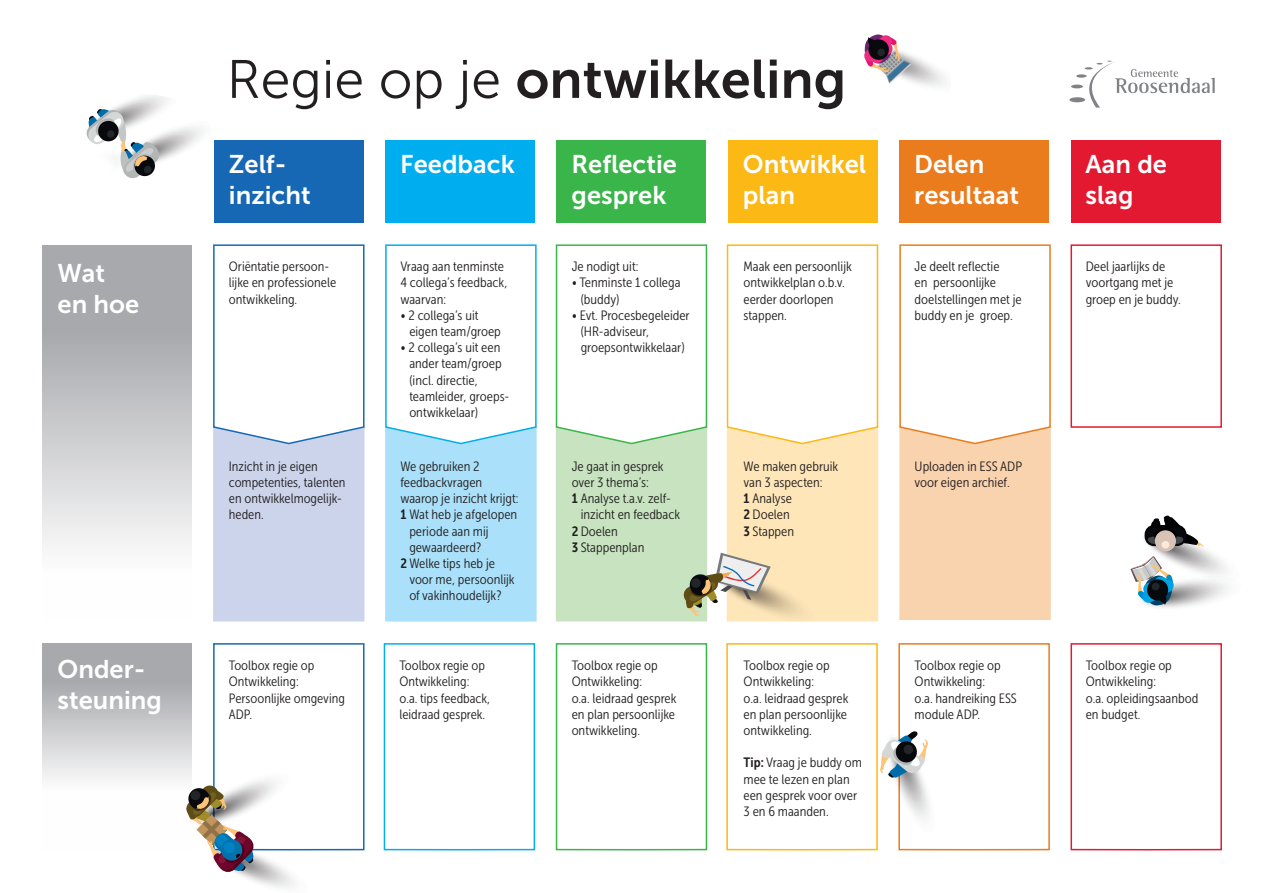
<style>
.page{position:relative;width:1263px;height:893px;background:#fff}
.page>*{position:absolute;margin:0;border:0;box-sizing:border-box;transform-origin:0 0}
.t1{font:54px "Museo Sans 700";color:#231f20}
.t2{font:25.5px/30.6px "Museo Sans 700";color:#fff}
.t3{font:13.5px/16.2px "Museo Sans Cond 300";color:#231f20;scale:1.05 1}
.t4{font:13.5px/16.2px "Museo Sans Cond 300";color:#231f20;scale:1.04 1}
.s1{font-family:"Museo Sans 300"}
.s2{font-family:"Museo Sans Cond 700"}
</style>
<div class="page">
<div style="left:213px;top:425px;width:151px;height:196px;background:#ccd4eb"></div>
<div style="left:385px;top:425px;width:152px;height:196px;background:#aae0f9;border:2px solid #aae0f9"></div>
<div style="left:556px;top:425px;width:151px;height:196px;background:#c7e3c0"></div>
<div style="left:727px;top:425px;width:151px;height:196px;background:#fee6b9"></div>
<div style="left:899px;top:425px;width:152px;height:195px;background:#f9d2ae;border:2px solid #f9d2ae"></div>
<div style="left:43px;top:245px;width:149px;height:376px;background:linear-gradient(to bottom,#97999d,#fff)"></div>
<div style="left:43px;top:643px;width:149px;height:207px;background:linear-gradient(to bottom,#9d9ea2,#fff)"></div>
<div style="left:214px;top:140px;width:150px;height:82px;background:#1768b4"></div>
<svg style="left:213px;top:244px;width:152px;height:201px"></svg>
<svg style="left:385px;top:244px;width:152px;height:201px"></svg>
<svg style="left:726px;top:244px;width:153px;height:201px"></svg>
<svg style="left:899px;top:244px;width:152px;height:201px"></svg>
<div style="left:1070px;top:244px;width:152px;height:184px;background:#fff;border:2px solid #e21931"></div>
<div style="left:385px;top:140px;width:150px;height:82px;background:#00aeef"></div>
<div style="left:556px;top:140px;width:150px;height:82px;background:#3ab54a"></div>
<div style="left:728px;top:140px;width:150px;height:82px;background:#fcb814"></div>
<div style="left:899px;top:140px;width:150px;height:82px;background:#ea7c1d"></div>
<div style="left:1070px;top:140px;width:150px;height:82px;background:#e21931"></div>
<svg style="left:1070px;top:643px;width:152px;height:208px"></svg>
<svg style="left:555px;top:643px;width:153px;height:208px"></svg>
<svg style="left:383px;top:643px;width:153px;height:208px"></svg>
<svg style="left:1071px;top:61px;width:144px;height:47px"></svg>
<svg style="left:726px;top:643px;width:324px;height:208px"></svg>
<svg style="left:864px;top:34px;width:81px;height:52px"></svg>
<svg style="left:86px;top:95px;width:116px;height:84px"></svg>
<div style="left:61px;top:145px;width:58px;height:59px;background:#fff;border-radius:50%"></div>
<svg style="left:186px;top:643px;width:179px;height:245px"></svg>
<svg style="left:1130px;top:515px;width:98px;height:93px"></svg>
<svg style="left:682px;top:553px;width:134px;height:69px"></svg>
<svg style="left:555px;top:244px;width:153px;height:224px"></svg>
<h2 class="t2" style="left:58px;top:258px;width:83px">Wat en hoe</h2>
<h2 class="t2" style="left:58px;top:654px;width:106px">Onder&shy;steuning</h2>
<h1 class="t1" style="left:227px;top:49px;width:621px"><span class="s1">Regie op je</span> ontwikkeling</h1>
<h2 class="t2" style="left:229px;top:149px;width:83px">Zelf&shy;inzicht</h2>
<h2 class="t2" style="left:400px;top:149px;width:116px">Feedback</h2>
<h2 class="t2" style="left:572px;top:149px;width:107px">Reflectie gesprek</h2>
<h2 class="t2" style="left:743px;top:149px;width:125px">Ontwikkel plan</h2>
<h2 class="t2" style="left:914px;top:149px;width:106px">Delen resultaat</h2>
<h2 class="t2" style="left:1086px;top:149px;width:83px">Aan de slag</h2>
<p class="t4" style="left:229px;top:259px;width:105px">Oriëntatie persoon&shy;lijke en professionele ontwikkeling.</p>
<p class="t4" style="left:229px;top:458px;width:114px">Inzicht in je eigen competenties, talenten en ontwikkelmogelijk&shy;heden.</p>
<p class="t3" style="left:400px;top:259px;width:103px">Vraag aan tenminste<br>4 collega’s feedback, waarvan:</p>
<p class="t3" style="left:409px;top:307px;width:89px;text-indent:-9px">• 2 collega’s uit eigen team/groep</p>
<p class="t3" style="left:409px;top:340px;width:97px;text-indent:-9px">• 2 collega’s uit een ander team/groep (incl. directie, teamleider, groeps&shy;ontwikkelaar)</p>
<p class="t3" style="left:400px;top:458px;width:77px">We gebruiken 2</p>
<p class="t3" style="left:400px;top:474px;width:80px">feedbackvragen</p>
<p class="t3" style="left:400px;top:490px;width:114px">waarop je inzicht krijgt:</p>
<p class="t3" style="left:400px;top:507px;width:113px"><span class="s2">1</span> Wat heb je afgelopen</p>
<p class="t3" style="left:409px;top:523px;width:77px">periode aan mij</p>
<p class="t3" style="left:409px;top:539px;width:70px">gewaardeerd?</p>
<p class="t3" style="left:400px;top:555px;width:92px"><span class="s2">2</span> Welke tips heb je</p>
<p class="t3" style="left:409px;top:571px;width:102px">voor me, persoonlijk</p>
<p class="t3" style="left:409px;top:588px;width:89px">of vakinhoudelijk?</p>
<p class="t4" style="left:229px;top:658px;width:113px">Toolbox regie op<br>Ontwikkeling:<br>Persoonlijke omgeving<br>ADP.</p>
<p class="t4" style="left:399px;top:658px;width:89px">Toolbox regie op<br>Ontwikkeling: o.a. tips feedback, leidraad gesprek.</p>
<p class="t3" style="left:572px;top:259px;width:65px">Je nodigt uit:</p>
<p class="t3" style="left:581px;top:275px;width:97px;text-indent:-9px">• Tenminste 1 collega (buddy)</p>
<p class="t3" style="left:581px;top:307px;width:105px;text-indent:-9px">• Evt. Procesbegeleider (HR-adviseur, groepsontwikkelaar)</p>
<p class="t3" style="left:572px;top:458px;width:89px">Je gaat in gesprek</p>
<p class="t3" style="left:572px;top:474px;width:75px">over 3 thema’s:</p>
<p class="t3" style="left:572px;top:490px;width:96px"><span class="s2">1</span> Analyse t.a.v. zelf-</p>
<p class="t3" style="left:581px;top:507px;width:96px">inzicht en feedback</p>
<p class="t3" style="left:572px;top:523px;width:45px"><span class="s2">2</span> Doelen</p>
<p class="t3" style="left:572px;top:539px;width:71px"><span class="s2">3</span> Stappenplan</p>
<p class="t3" style="left:744px;top:259px;width:105px">Maak een persoonlijk ontwikkelplan o.b.v. eerder doorlopen stappen.</p>
<p class="t3" style="left:744px;top:458px;width:92px">We maken gebruik van 3 aspecten:<br><span class="s2">1</span> Analyse<br><span class="s2">2</span> Doelen<br><span class="s2">3</span> Stappen</p>
<p class="t3" style="left:572px;top:658px;width:101px">Toolbox regie op<br>Ontwikkeling:<br>o.a. leidraad gesprek en plan persoonlijke ontwikkeling.</p>
<p class="t3" style="left:744px;top:658px;width:101px">Toolbox regie op<br>Ontwikkeling:<br>o.a. leidraad gesprek en plan persoonlijke ontwikkeling.</p>
<p class="t3" style="left:744px;top:755px;width:114px"><span class="s2">Tip:</span> Vraag je buddy om mee te lezen en plan een gesprek voor over<br>3 en 6 maanden<span class="s1">.</span></p>
<p class="t3" style="left:915px;top:259px;width:103px">Je deelt reflectie<br>en persoonlijke doelstellingen met je buddy en je groep.</p>
<p class="t3" style="left:915px;top:458px;width:104px">Uploaden in ESS ADP voor eigen archief.</p>
<p class="t3" style="left:1086px;top:259px;width:92px">Deel jaarlijks de voortgang met je groep en je buddy.</p>
<p class="t3" style="left:915px;top:658px;width:99px">Toolbox regie op<br>Ontwikkeling:<br>o.a. handreiking ESS module ADP.</p>
<p class="t3" style="left:1086px;top:658px;width:109px">Toolbox regie op<br>Ontwikkeling:<br>o.a. opleidingsaanbod en budget.</p>
</div>
